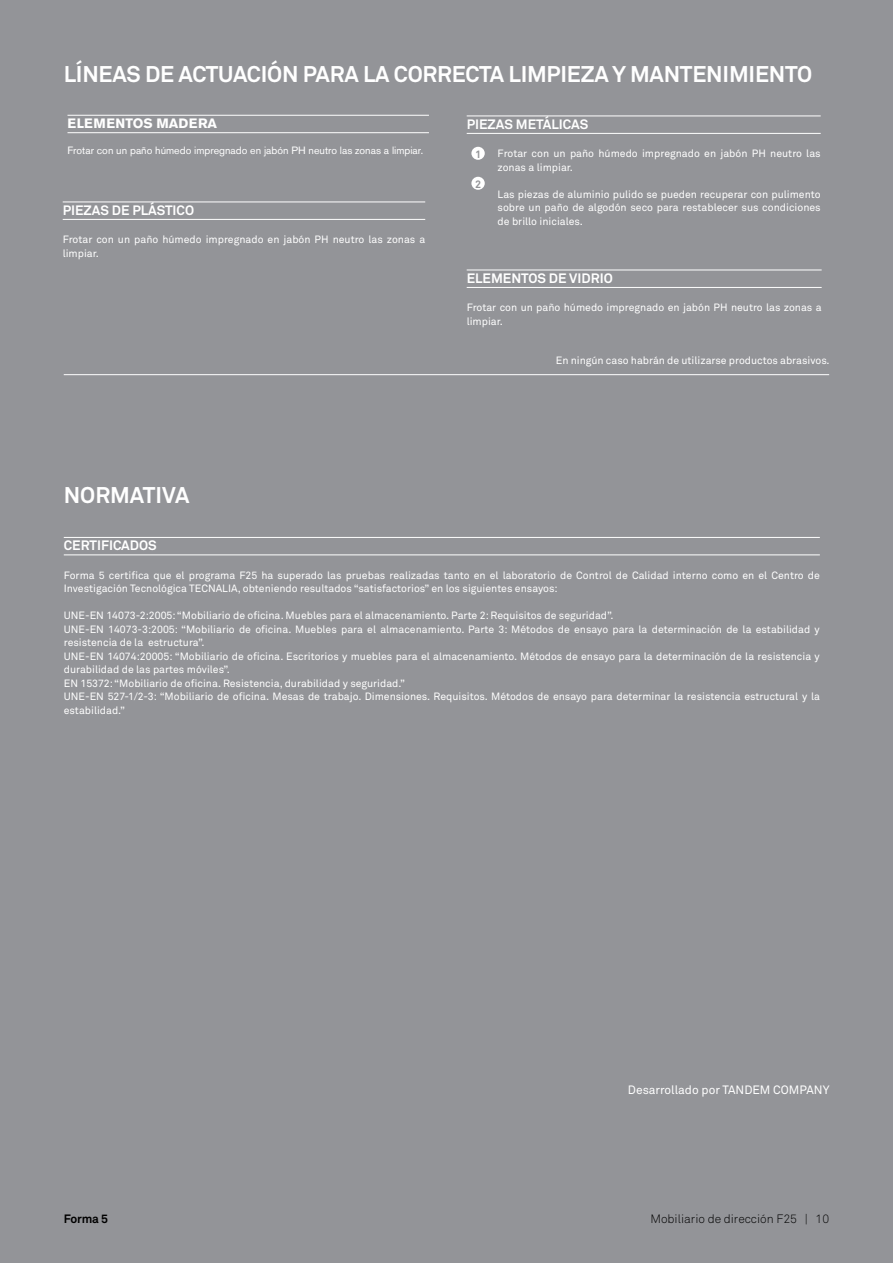
<style>
.page{position:relative;width:893px;height:1263px;background:#939498}
.page>*{position:absolute;margin:0;border:0;box-sizing:border-box;transform-origin:0 0}
.t1{font:700 22.5px "Akkurat";letter-spacing:-.01em;color:#fff}
.t2{font:700 13.5px "Akkurat";color:#fff}
.t3{font:700 13.5px "Akzidenz Grotesk BE";color:#fff}
.t4{font:12px "Akkurat";color:#fff}
.t5{font:300 12px "Akkurat";color:#000}
.t6{font:700 12px "Akkurat";letter-spacing:-.02em;color:#000}
.t7{font:700 10.65px "Akkurat";color:#939498}
.t8{font:10.5px/13.5px "Akkurat";color:#fff}
.t9{font:10.5px "Akzidenz Grotesk BE";color:#fff}
</style>
<div class="page">
<hr style="left:64px;top:374px;width:765px;height:1px;background:#fff">
<div style="left:471px;top:147px;width:14px;height:13px;background:#fff;border-radius:50%"></div>
<div style="left:471px;top:177px;width:14px;height:13px;background:#fff;border-radius:50%"></div>
<hr style="left:467px;top:270px;width:355px;height:1px;background:#fff">
<hr style="left:467px;top:287px;width:355px;height:1px;background:#fff">
<hr style="left:63px;top:202px;width:362px;height:1px;background:#fff">
<hr style="left:63px;top:219px;width:362px;height:1px;background:#fff">
<hr style="left:64px;top:537px;width:756px;height:1px;background:#fff">
<hr style="left:64px;top:555px;width:756px;height:1px;background:#fff">
<hr style="left:467px;top:116px;width:354px;height:1px;background:#fff">
<hr style="left:467px;top:133px;width:354px;height:1px;background:#fff">
<hr style="left:68px;top:115px;width:361px;height:1px;background:#fff">
<hr style="left:68px;top:132px;width:361px;height:1px;background:#fff">
<h1 class="t1" style="left:64px;top:60px;width:750px">LÍNEAS DE ACTUACIÓN PARA LA CORRECTA LIMPIEZA Y MANTENIMIENTO</h1>
<p class="t2" style="left:467px;top:116px;width:123px">PIEZAS METÁLICAS</p>
<p class="t8" style="left:498px;top:147px;width:325px">Frotar con un paño húmedo impregnado en jabón PH neutro las zonas a limpiar.</p>
<p class="t8" style="left:498px;top:187px;width:325px;text-align:justify">Las piezas de aluminio pulido se pueden recuperar con pulimento sobre un paño de algodón seco para restablecer sus condiciones de brillo iniciales.</p>
<p class="t3" style="left:68px;top:116px;width:151px">ELEMENTOS MADERA</p>
<p class="t9" style="left:68px;top:144px;width:357px">Frotar con un paño húmedo impregnado en jabón PH neutro las zonas a limpiar.</p>
<p class="t7" style="left:475px;top:147px;width:8px">1</p>
<p class="t7" style="left:475px;top:177px;width:8px">2</p>
<p class="t2" style="left:63px;top:202px;width:133px">PIEZAS DE PLÁSTICO</p>
<p class="t8" style="left:63px;top:233px;width:364px">Frotar con un paño húmedo impregnado en jabón PH neutro las zonas a limpiar.</p>
<p class="t2" style="left:467px;top:270px;width:148px">ELEMENTOS DE VIDRIO</p>
<p class="t8" style="left:467px;top:301px;width:356px">Frotar con un paño húmedo impregnado en jabón PH neutro las zonas a limpiar.</p>
<h1 class="t1" style="left:64px;top:481px;width:127px">NORMATIVA</h1>
<p class="t8" style="left:556px;top:353px;width:275px">En ningún caso habrán de utilizarse productos abrasivos.</p>
<p class="t2" style="left:64px;top:537px;width:94px">CERTIFICADOS</p>
<p class="t8" style="left:64px;top:568px;width:758px">Forma 5 certifica que el programa F25 ha superado las pruebas realizadas tanto en el laboratorio de Control de Calidad interno como en el Centro de<br>Investigación Tecnológica TECNALIA, obteniendo resultados “satisfactorios” en los siguientes ensayos:</p>
<p class="t8" style="left:64px;top:609px;width:758px">UNE-EN 14073-2:2005: “Mobiliario de oficina. Muebles para el almacenamiento. Parte 2: Requisitos de seguridad”.<br>UNE-EN 14073-3:2005: “Mobiliario de oficina. Muebles para el almacenamiento. Parte 3: Métodos de ensayo para la determinación de la estabilidad y resistencia de la estructura”.<br>UNE-EN 14074:20005: “Mobiliario de oficina. Escritorios y muebles para el almacenamiento. Métodos de ensayo para la determinación de la resistencia y durabilidad de las partes móviles”.<br>EN 15372: “Mobiliario de oficina. Resistencia, durabilidad y seguridad.”<br>UNE-EN 527-1/2-3: “Mobiliario de oficina. Mesas de trabajo. Dimensiones. Requisitos. Métodos de ensayo para determinar la resistencia estructural y la estabilidad.”</p>
<p class="t4" style="left:628px;top:1082px;width:203px">Desarrollado por TANDEM COMPANY</p>
<p class="t6" style="left:64px;top:1211px;width:46px">Forma 5</p>
<p class="t5" style="left:650px;top:1211px;width:180px">Mobiliario de dirección F25 | 10</p>
</div>
